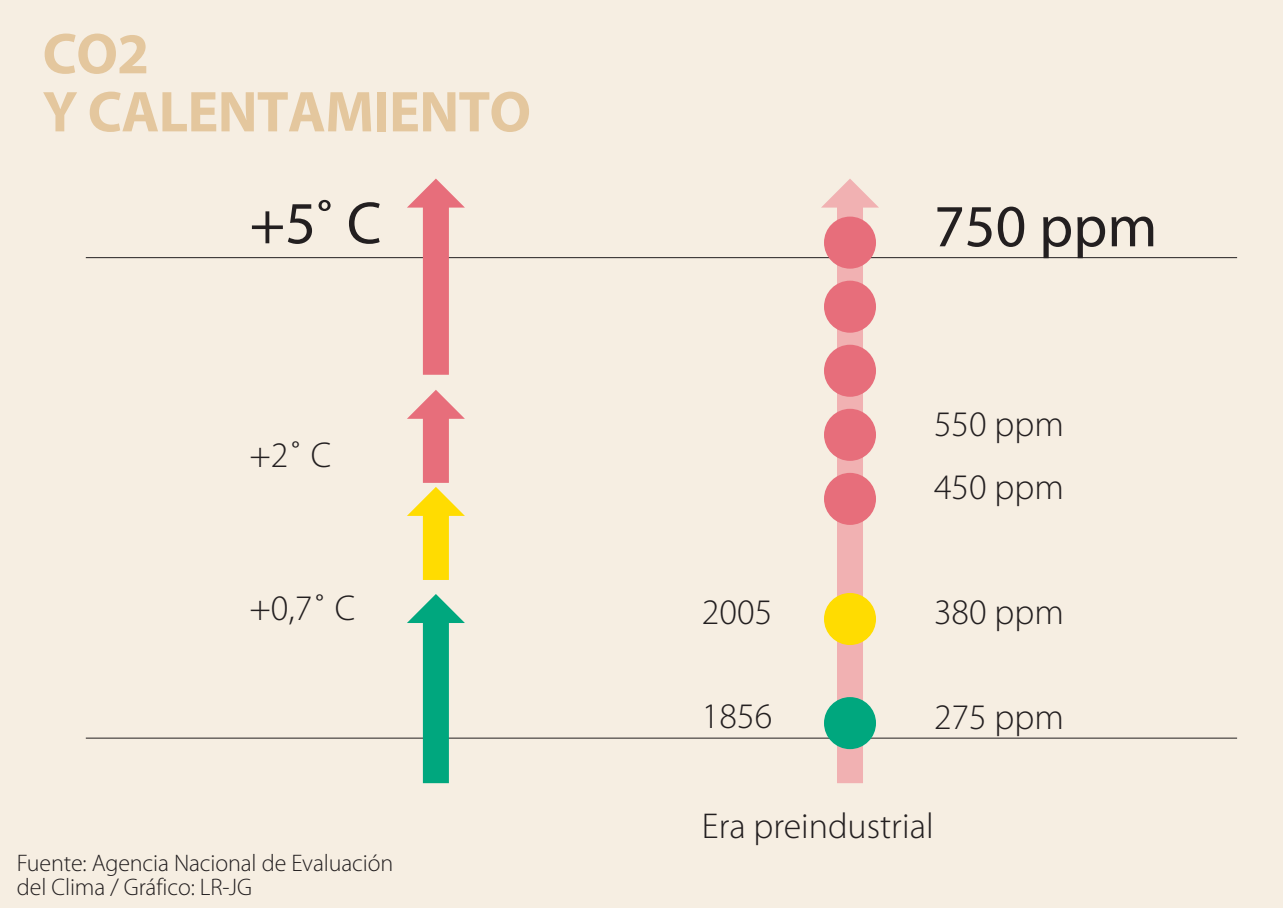
<style>
.page{position:relative;width:1283px;height:908px;background:#fff}
.page>*{position:absolute;margin:0;border:0;box-sizing:border-box;transform-origin:0 0}
.t1{font:60px "Myriad Pro";color:#231f20}
.t2{font:700 58px/58px "Myriad Pro";letter-spacing:-.015em;color:#e4c79e}
.t3{font:300 36px/63.2px "Myriad Pro";color:#231f20}
.t4{font:300 24px/24px "Myriad Pro";letter-spacing:-.005em;color:#231f20}
</style>
<div class="page">
<div style="left:0;top:0;width:1283px;height:907px;background:#f6eee2"></div>
<hr style="left:86px;top:737px;width:1151px;height:1px;background:#231f20">
<hr style="left:86px;top:257px;width:1151px;height:1px;background:#231f20">
<svg style="left:407px;top:594px;width:58px;height:188px"></svg>
<svg style="left:407px;top:390px;width:58px;height:189px"></svg>
<svg style="left:407px;top:178px;width:58px;height:196px"></svg>
<svg style="left:821px;top:179px;width:58px;height:603px"></svg>
<div style="left:824px;top:216px;width:52px;height:52px;background:#e76e7b;border-radius:50%"></div>
<div style="left:824px;top:280px;width:52px;height:52px;background:#e76e7b;border-radius:50%"></div>
<div style="left:824px;top:344px;width:52px;height:52px;background:#e76e7b;border-radius:50%"></div>
<div style="left:824px;top:408px;width:52px;height:52px;background:#e76e7b;border-radius:50%"></div>
<div style="left:824px;top:472px;width:52px;height:52px;background:#e76e7b;border-radius:50%"></div>
<div style="left:824px;top:592px;width:52px;height:52px;background:#ffdc01;border-radius:50%"></div>
<div style="left:824px;top:696px;width:52px;height:52px;background:#00a77e;border-radius:50%"></div>
<h2 class="t2" style="left:43px;top:23px;width:490px">CO2<br>Y CALENTAMIENTO</h2>
<h1 class="t1" style="left:249px;top:186px;width:134px">+5˚ C</h1>
<p class="t3" style="left:249px;top:423px;width:83px">+2˚ C</p>
<p class="t3" style="left:249px;top:576px;width:107px">+0,7˚ C</p>
<p class="t4" style="left:17px;top:850px;width:378px">Fuente: Agencia Nacional de Evaluación del Clima / Gráfico: LR-JG</p>
<h1 class="t1" style="left:934px;top:189px;width:225px">750 ppm</h1>
<p class="t3" style="left:934px;top:392px;width:131px">550 ppm<br>450 ppm</p>
<p class="t3" style="left:702px;top:580px;width:72px">2005</p>
<p class="t3" style="left:934px;top:580px;width:131px">380 ppm</p>
<p class="t3" style="left:702px;top:684px;width:72px">1856</p>
<p class="t3" style="left:934px;top:685px;width:131px">275 ppm</p>
<p class="t3" style="left:702px;top:794px;width:233px">Era preindustrial</p>
</div>
